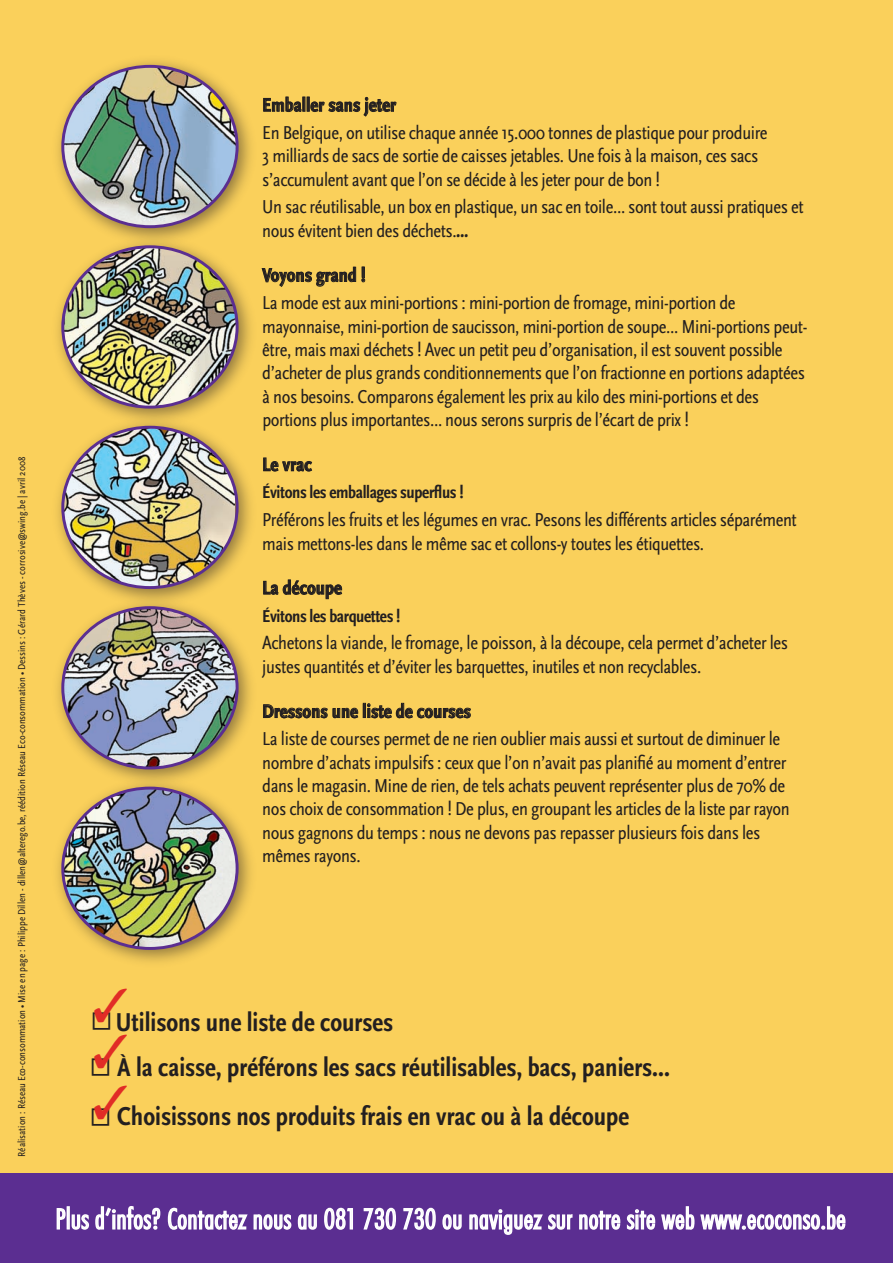
<style>
.page{position:relative;width:893px;height:1263px;background:#fad05b}
.page>*{position:absolute;margin:0;border:0;box-sizing:border-box;transform-origin:0 0}
.t1{font:30px "Function Cond LH Light";letter-spacing:.01em;color:#fff}
.t2{font:27px/44.5px "Scala Sans Bold Con";color:#231f20}
.t3{font:19.5px/23.4px "Scala Sans Regular Con";letter-spacing:-.02em;color:#231f20}
.t4{font:19.5px "Scala Sans Bold Con";letter-spacing:.01em;color:#231f20}
.t5{font:18px "Scala Sans Bold Con";letter-spacing:-.02em;color:#231f20}
.t6{font:18px "Scala Sans Regular Con";color:#231f20}
.t7{font:10.5px "Scala Sans Regular Con";color:#231f20}
.s1{font-family:"Scala Sans Bold Con"}
</style>
<div class="page">
<svg style="left:263px;top:97px;width:134px;height:20px"></svg>
<svg style="left:262px;top:267px;width:94px;height:20px"></svg>
<svg style="left:362px;top:267px;width:3px;height:15px"></svg>
<svg style="left:263px;top:457px;width:49px;height:14px"></svg>
<svg style="left:263px;top:579px;width:79px;height:20px"></svg>
<svg style="left:263px;top:704px;width:95px;height:14px"></svg>
<div style="left:363px;top:703px;width:3px;height:15px;border:1px solid #231f20"></div>
<svg style="left:367px;top:703px;width:104px;height:15px"></svg>
<div style="left:0;top:1174px;width:893px;height:89px;background:#5b2e91"></div>
<svg style="left:56px;top:1206px;width:105px;height:24px"></svg>
<svg style="left:167px;top:1207px;width:186px;height:23px"></svg>
<svg style="left:363px;top:1207px;width:99px;height:23px"></svg>
<svg style="left:469px;top:1206px;width:377px;height:29px"></svg>
<div style="left:51px;top:55px;width:206px;height:192px;background:#231f20;opacity:.5"></div>
<img style="left:63px;top:66px;width:174px;height:161px;border-radius:50%">
<div style="left:51px;top:235px;width:206px;height:193px;background:#231f20;opacity:.5"></div>
<img style="left:63px;top:247px;width:174px;height:160px;border-radius:50%">
<div style="left:51px;top:416px;width:206px;height:192px;background:#231f20;opacity:.5"></div>
<img style="left:63px;top:427px;width:172px;height:161px">
<div style="left:51px;top:596px;width:206px;height:192px;background:#231f20;opacity:.5"></div>
<img style="left:63px;top:608px;width:174px;height:160px;border-radius:50%">
<div style="left:51px;top:777px;width:206px;height:192px;background:#231f20;opacity:.5"></div>
<img style="left:63px;top:788px;width:174px;height:160px;border-radius:50%">
<p class="t7" style="left:16px;top:1157px;width:701px;rotate:-90deg">Réalisation : Réseau Eco-consommation • Mise en page : Philippe Dillen - dillen@alterego.be, réédition Réseau Eco-consommation • Dessins : Gérard Thèves - corrosive@swing.be | avril 2008</p>
<p class="t4" style="left:262px;top:94px;width:135px">Emballer sans jeter</p>
<p class="t3" style="left:262px;top:121px;width:507px">En Belgique, on utilise chaque année 15.000 tonnes de plastique pour produire<br>3 milliards de sacs de sortie de caisses jetables. Une fois à la maison, ces sacs s’accumulent avant que l’on se décide à les jeter pour de bon !</p>
<p class="t3" style="left:262px;top:196px;width:543px">Un sac réutilisable, un box en plastique, un sac en toile… sont tout aussi pratiques et nous évitent bien des déchets.<span class="s1">…</span></p>
<p class="t4" style="left:262px;top:265px;width:105px">Voyons grand !</p>
<p class="t3" style="left:262px;top:291px;width:547px">La mode est aux mini-portions : mini-portion de fromage, mini-portion de mayonnaise, mini-portion de saucisson, mini-portion de soupe… Mini-portions peut&shy;être, mais maxi déchets ! Avec un petit peu d’organisation, il est souvent possible d’acheter de plus grands conditionnements que l’on fractionne en portions adaptées à nos besoins. Comparons également les prix au kilo des mini-portions et des portions plus importantes… nous serons surpris de l’écart de prix !</p>
<p class="t4" style="left:262px;top:454px;width:51px">Le vrac</p>
<p class="t5" style="left:262px;top:483px;width:203px">Évitons les emballages superflus !</p>
<p class="t3" style="left:262px;top:508px;width:536px">Préférons les fruits et les légumes en vrac. Pesons les différents articles séparément mais mettons-les dans le même sac et collons-y toutes les étiquettes.</p>
<p class="t4" style="left:262px;top:577px;width:81px">La découpe</p>
<p class="t5" style="left:262px;top:606px;width:140px">Évitons les barquettes !</p>
<p class="t3" style="left:262px;top:632px;width:527px">Achetons la viande, le fromage, le poisson, à la découpe, cela permet d’acheter les justes quantités et d’éviter les barquettes, inutiles et non recyclables.</p>
<p class="t4" style="left:262px;top:701px;width:210px">Dressons une liste de courses</p>
<p class="t3" style="left:262px;top:727px;width:529px">La liste de courses permet de ne rien oublier mais aussi et surtout de diminuer le nombre d’achats impulsifs : ceux que l’on n’avait pas planifié au moment d’entrer dans le magasin. Mine de rien, de tels achats peuvent représenter plus de 70% de nos choix de consommation ! De plus, en groupant les articles de la liste par rayon nous gagnons du temps : nous ne devons pas repasser plusieurs fois dans les mêmes rayons.</p>
<h2 class="t2" style="left:116px;top:1001px;width:556px">Utilisons une liste de courses<br>À la caisse, préférons les sacs réutilisables, bacs, paniers...</h2>
<h2 class="t2" style="left:117px;top:1095px;width:514px">Choisissons nos produits frais en vrac ou à la découpe</h2>
<p class="t6" style="left:500px;top:1100px;width:176px">Ne vous empoisonnons pas</p>
<h1 class="t1" style="left:56px;top:1203px;width:792px">Plus d’infos? Contactez nous au 081 730 730 ou naviguez sur notre site web www.ecoconso.be</h1>
</div>
